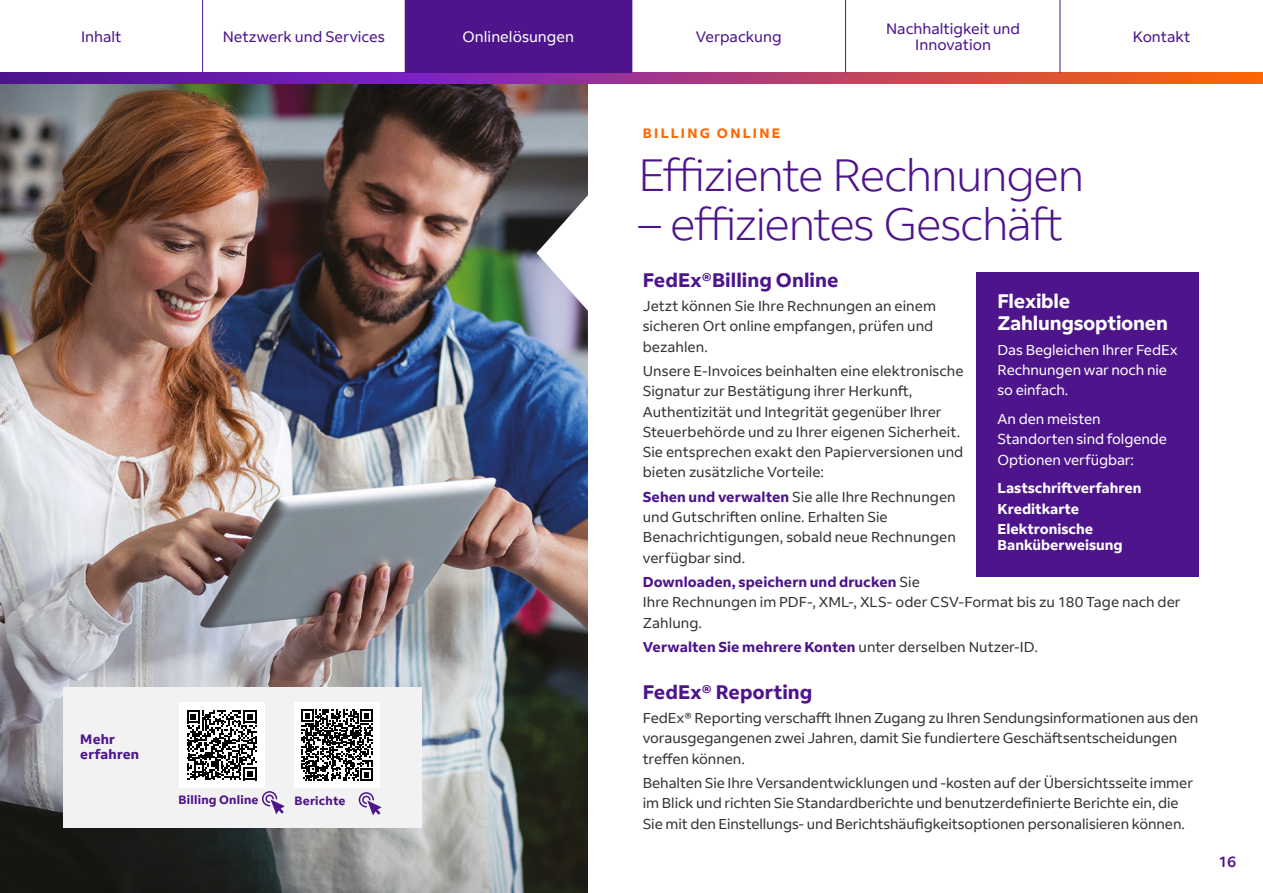
<style>
.page{position:relative;width:1263px;height:893px;background:#fff}
.page>*{position:absolute;margin:0;border:0;box-sizing:border-box;transform-origin:0 0}
.t1{font:300 45px "Fed Ex Sans";letter-spacing:-.03em;color:#4d148c}
.t2{font:700 19.5px "Fed Ex Sans";color:#4d148c}
.t3{font:700 19.5px/22.5px "Fed Ex Sans";letter-spacing:-.015em;color:#fff}
.t4{font:15px/16.5px "Fed Ex Sans";color:#4d148c;text-align:center}
.t5{font:15px "Fed Ex Sans";color:#fff}
.t6{font:500 15px "Fed Ex Sans";color:#4d148c}
.t7{font:14.25px/20.2px "Fed Ex Sans";letter-spacing:-.005em;color:#333}
.t8{font:14.25px/20.2px "Fed Ex Sans";letter-spacing:-.005em;color:#fff}
.t9{font:700 14.25px/20.2px "Fed Ex Sans";letter-spacing:-.005em;color:#fff}
.t10{font:700 14.25px "Fed Ex Sans";letter-spacing:.005em;color:#4d148c}
.t11{font:700 13.5px "Fed Ex Sans";letter-spacing:.17em;color:#f60}
.t12{font:700 13.5px/15px "Fed Ex Sans";letter-spacing:.015em;color:#4d148c}
.t13{font:700 12px "Fed Ex Sans";letter-spacing:.02em;color:#4d148c}
.s1{font-weight:700;color:#4d148c}
.s2{font-weight:400;color:#333}
</style>
<div class="page">
<img style="left:0;top:83px;width:587px;height:810px">
<div style="left:976px;top:272px;width:223px;height:305px;background:#4d148c"></div>
<svg style="left:536px;top:191px;width:52px;height:124px"></svg>
<svg style="left:0;top:73px;width:1263px;height:10px;background:#9f3679"></svg>
<hr style="left:202px;top:0;width:1px;height:73px;background:#4d148c">
<hr style="left:631px;top:0;width:1px;height:73px;background:#4d148c">
<hr style="left:845px;top:0;width:1px;height:73px;background:#4d148c">
<hr style="left:1059px;top:0;width:1px;height:73px;background:#4d148c">
<div style="left:405px;top:0;width:226px;height:73px;background:#4d148c"></div>
<div style="left:64px;top:688px;width:358px;height:140px;background:#f2f2f2"></div>
<div style="left:179px;top:703px;width:85px;height:85px;background:#fff"></div>
<svg style="left:187px;top:710px;width:69px;height:70px"></svg>
<div style="left:294px;top:703px;width:85px;height:85px;background:#fff"></div>
<svg style="left:301px;top:710px;width:71px;height:71px"></svg>
<svg style="left:262px;top:791px;width:23px;height:23px"></svg>
<svg style="left:358px;top:792px;width:24px;height:23px"></svg>
<p class="t4" style="left:81px;top:28px;width:42px">Inhalt</p>
<p class="t4" style="left:223px;top:28px;width:164px">Netzwerk und Services</p>
<p class="t4" style="left:696px;top:28px;width:87px">Verpackung</p>
<p class="t4" style="left:886px;top:20px;width:136px">Nachhaltigkeit und<br>Innovation</p>
<p class="t5" style="left:463px;top:28px;width:113px">Onlinelösungen</p>
<p class="t4" style="left:1133px;top:28px;width:59px">Kontakt</p>
<p class="t12" style="left:80px;top:732px;width:60px">Mehr erfahren</p>
<p class="t13" style="left:179px;top:793px;width:81px">Billing Online</p>
<p class="t13" style="left:294px;top:794px;width:53px">Berichte</p>
<p class="t11" style="left:643px;top:125px;width:139px">BILLING ONLINE</p>
<h1 class="t1" style="left:639px;top:149px;width:447px">Effiziente Rechnungen</h1>
<h1 class="t1" style="left:639px;top:198px;width:426px">– effizientes Geschäft</h1>
<h2 class="t2" style="left:643px;top:268px;width:197px">FedEx®Billing Online</h2>
<p class="t7" style="left:643px;top:296px;width:295px">Jetzt können Sie Ihre Rechnungen an einem sicheren Ort online empfangen, prüfen und bezahlen.</p>
<p class="t7" style="left:643px;top:361px;width:322px">Unsere E-Invoices beinhalten eine elektronische Signatur zur Bestätigung ihrer Herkunft, Authentizität und Integrität gegenüber Ihrer Steuerbehörde und zu Ihrer eigenen Sicherheit.<br>Sie entsprechen exakt den Papierversionen und bieten zusätzliche Vorteile:</p>
<p class="t7" style="left:643px;top:487px;width:315px"><span class="s1">Sehen und verwalten</span> Sie alle Ihre Rechnungen und Gutschriften online. Erhalten Sie Benachrichtigungen, sobald neue Rechnungen verfügbar sind.</p>
<p class="t7" style="left:643px;top:572px;width:539px"><span class="s1">Downloaden, speichern und drucken</span> Sie<br>Ihre Rechnungen im PDF-, XML-, XLS- oder CSV-Format bis zu 180 Tage nach der<br>Zahlung.</p>
<p class="t10" style="left:643px;top:639px;width:397px">Verwalten Sie mehrere Konten <span class="s2">unter derselben Nutzer-ID.</span></p>
<h2 class="t2" style="left:643px;top:681px;width:171px">FedEx® Reporting</h2>
<p class="t7" style="left:643px;top:708px;width:557px">FedEx® Reporting verschafft Ihnen Zugang zu Ihren Sendungsinformationen aus den vorausgegangenen zwei Jahren, damit Sie fundiertere Geschäftsentscheidungen treffen können.</p>
<p class="t7" style="left:643px;top:773px;width:552px">Behalten Sie Ihre Versandentwicklungen und -kosten auf der Übersichtsseite immer im Blick und richten Sie Standardberichte und benutzerdefinierte Berichte ein, die<br>Sie mit den Einstellungs- und Berichtshäufigkeitsoptionen personalisieren können.</p>
<h2 class="t3" style="left:998px;top:290px;width:172px">Flexible<br>Zahlungsoptionen</h2>
<p class="t8" style="left:998px;top:340px;width:182px">Das Begleichen Ihrer FedEx<br>Rechnungen war noch nie so einfach.</p>
<p class="t8" style="left:998px;top:409px;width:171px">An den meisten<br>Standorten sind folgende<br>Optionen verfügbar:</p>
<p class="t9" style="left:998px;top:478px;width:145px">Lastschriftverfahren<br>Kreditkarte<br>Elektronische</p>
<p class="t9" style="left:998px;top:535px;width:127px">Banküberweisung</p>
<p class="t6" style="left:1218px;top:853px;width:19px">16</p>
</div>
